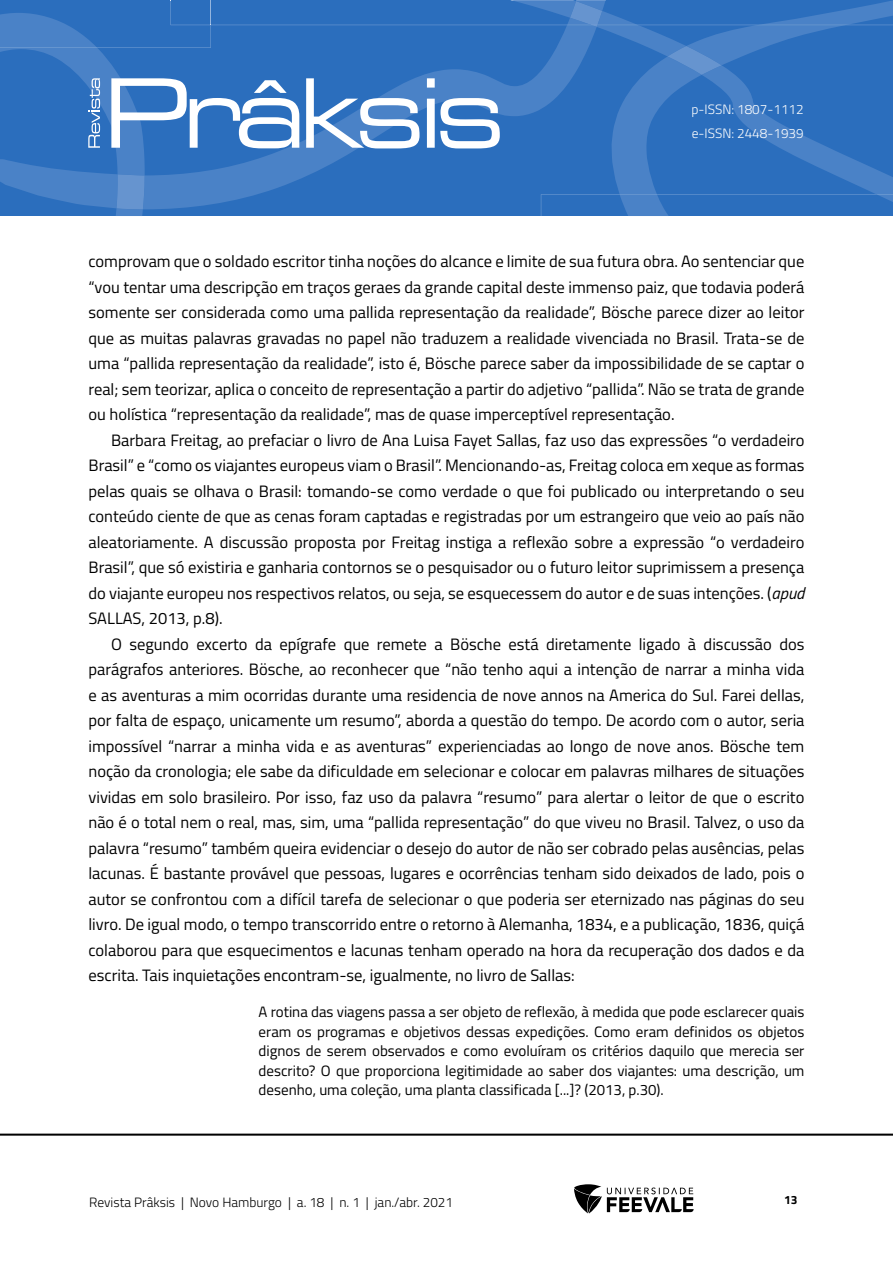
<style>
.page{position:relative;width:893px;height:1263px;background:#fff}
.page>*{position:absolute;margin:0;border:0;box-sizing:border-box;transform-origin:0 0}
.t1{font:16.5px/25.5px "Titillium Web";color:#000;text-align:justify}
.t2{font:15px/19.5px "Titillium Web";color:#000;text-align:justify}
.t3{font:300 13.5px "Titillium Web";color:#000}
.t4{font:300 13.5px/24px "Titillium Web";color:#fff}
.t5{font:700 12px "Titillium Web";color:#000}
.s1{font-style:italic}
</style>
<div class="page">
<hr style="left:0;top:1133px;width:893px;height:3px;background:#000">
<svg style="left:574px;top:1184px;width:120px;height:29px"></svg>
<svg style="left:0;top:0;width:893px;height:216px;background:#3c79c2"></svg>
<p class="t4" style="left:691px;top:97px;width:114px">p-ISSN: 1807-1112 e-ISSN: 2448-1939</p>
<p class="t1" style="left:88px;top:248px;width:718px">comprovam que o soldado escritor tinha noções do alcance e limite de sua futura obra. Ao sentenciar que “vou tentar uma descripção em traços geraes da grande capital deste immenso paiz, que todavia poderá somente ser considerada como uma pallida representação da realidade”, Bösche parece dizer ao leitor que as muitas palavras gravadas no papel não traduzem a realidade vivenciada no Brasil. Trata-se de uma “pallida representação da realidade”, isto é, Bösche parece saber da impossibilidade de se captar o real; sem teorizar, aplica o conceito de representação a partir do adjetivo “pallida”. Não se trata de grande ou holística “representação da realidade”, mas de quase imperceptível representação.</p>
<p class="t1" style="left:88px;top:426px;width:717px;text-indent:23px">Barbara Freitag, ao prefaciar o livro de Ana Luisa Fayet Sallas, faz uso das expressões “o verdadeiro Brasil” e “como os viajantes europeus viam o Brasil”. Mencionando-as, Freitag coloca em xeque as formas pelas quais se olhava o Brasil: tomando-se como verdade o que foi publicado ou interpretando o seu conteúdo ciente de que as cenas foram captadas e registradas por um estrangeiro que veio ao país não aleatoriamente. A discussão proposta por Freitag instiga a reflexão sobre a expressão “o verdadeiro Brasil”, que só existiria e ganharia contornos se o pesquisador ou o futuro leitor suprimissem a presença do viajante europeu nos respectivos relatos, ou seja, se esquecessem do autor e de suas intenções. (<span class="s1">apud </span>SALLAS, 2013, p.8).</p>
<p class="t1" style="left:88px;top:630px;width:718px;text-indent:23px">O segundo excerto da epígrafe que remete a Bösche está diretamente ligado à discussão dos parágrafos anteriores. Bösche, ao reconhecer que “não tenho aqui a intenção de narrar a minha vida e as aventuras a mim ocorridas durante uma residencia de nove annos na America do Sul. Farei dellas, por falta de espaço, unicamente um resumo”, aborda a questão do tempo. De acordo com o autor, seria impossível “narrar a minha vida e as aventuras” experienciadas ao longo de nove anos. Bösche tem noção da cronologia; ele sabe da dificuldade em selecionar e colocar em palavras milhares de situações vividas em solo brasileiro. Por isso, faz uso da palavra “resumo” para alertar o leitor de que o escrito não é o total nem o real, mas, sim, uma “pallida representação” do que viveu no Brasil. Talvez, o uso da palavra “resumo” também queira evidenciar o desejo do autor de não ser cobrado pelas ausências, pelas lacunas. É bastante provável que pessoas, lugares e ocorrências tenham sido deixados de lado, pois o autor se confrontou com a difícil tarefa de selecionar o que poderia ser eternizado nas páginas do seu livro. De igual modo, o tempo transcorrido entre o retorno à Alemanha, 1834, e a publicação, 1836, quiçá colaborou para que esquecimentos e lacunas tenham operado na hora da recuperação dos dados e da escrita. Tais inquietações encontram-se, igualmente, no livro de Sallas:</p>
<p class="t2" style="left:259px;top:1002px;width:547px">A rotina das viagens passa a ser objeto de reflexão, à medida que pode esclarecer quais eram os programas e objetivos dessas expedições. Como eram definidos os objetos dignos de serem observados e como evoluíram os critérios daquilo que merecia ser descrito? O que proporciona legitimidade ao saber dos viajantes: uma descrição, um desenho, uma coleção, uma planta classificada [...]? (2013, p.30).</p>
<p class="t3" style="left:89px;top:1192px;width:365px">Revista Prâksis | Novo Hamburgo | a. 18 | n. 1 | jan./abr. 2021</p>
<p class="t5" style="left:784px;top:1190px;width:15px">13</p>
</div>
